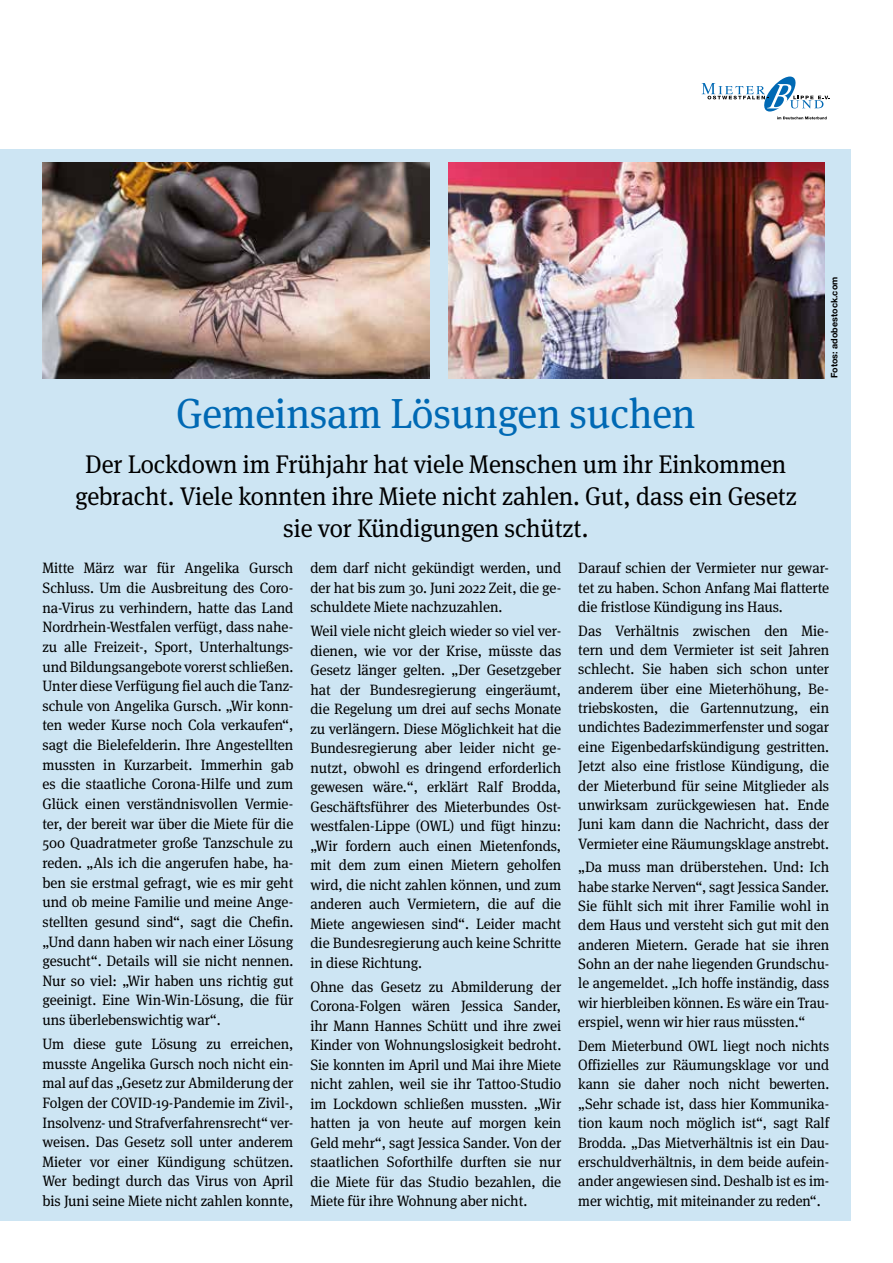
<style>
.page{position:relative;width:893px;height:1263px;background:#fff}
.page>*{position:absolute;margin:0;border:0;box-sizing:border-box;transform-origin:0 0}
.t1{font:42px "Meta Serif";letter-spacing:-.005em;color:#0069b4}
.t2{font:25.5px/32.1px "Meta Serif";letter-spacing:-.005em;color:#000;text-align:center}
.t3{font:15px/19.6px "Meta Serif";letter-spacing:-.005em;color:#000;text-align:justify}
.t4{font:15px/19.4px "Meta Serif";letter-spacing:-.005em;color:#000;text-align:justify;scale:.95 1}
.t5{font:700 9px "Helvetica Neue LT Pro";color:#000}
</style>
<div class="page">
<div style="left:0;top:149px;width:850px;height:1071px;background:#cde5f3"></div>
<svg style="left:702px;top:77px;width:127px;height:42px"></svg>
<img style="left:449px;top:162px;width:376px;height:216px">
<img style="left:43px;top:162px;width:386px;height:216px">
<p class="t5" style="left:828px;top:378px;width:103px;rotate:-90deg">Fotos: adobestock.com</p>
<h1 class="t1" style="left:176px;top:389px;width:521px">Gemeinsam Lösungen suchen</h1>
<h2 class="t2" style="left:75px;top:448px;width:723px">Der Lockdown im Frühjahr hat viele Menschen um ihr Einkommen gebracht. Viele konnten ihre Miete nicht zahlen. Gut, dass ein Gesetz sie vor Kündigungen schützt.</h2>
<p class="t3" style="left:43px;top:558px;width:252px">Mitte März war für Angelika Gursch Schluss. Um die Ausbreitung des Coro&shy;na-Virus zu verhindern, hatte das Land Nordrhein-Westfalen verfügt, dass nahe&shy;zu alle Freizeit-, Sport, Unterhaltungs&shy;und Bildungsangebote vorerst schließen.<br>Unter diese Verfügung fiel auch die Tanz&shy;schule von Angelika Gursch. „Wir konn&shy;ten weder Kurse noch Cola verkaufen“, sagt die Bielefelderin. Ihre Angestellten mussten in Kurzarbeit. Immerhin gab es die staatliche Corona-Hilfe und zum Glück einen verständnisvollen Vermie&shy;ter, der bereit war über die Miete für die 500 Quadratmeter große Tanzschule zu reden. „Als ich die angerufen habe, ha&shy;ben sie erstmal gefragt, wie es mir geht und ob meine Familie und meine Ange&shy;stellten gesund sind“, sagt die Chefin. „Und dann haben wir nach einer Lösung gesucht“. Details will sie nicht nennen.<br>Nur so viel: „Wir haben uns richtig gut geeinigt. Eine Win-Win-Lösung, die für uns überlebenswichtig war“.</p>
<p class="t3" style="left:43px;top:1034px;width:252px">Um diese gute Lösung zu erreichen, musste Angelika Gursch noch nicht ein&shy;mal auf das „Gesetz zur Abmilderung der Folgen der COVID-19-Pandemie im Zivil-, Insolvenz- und Strafverfahrensrecht“ ver&shy;weisen. Das Gesetz soll unter anderem Mieter vor einer Kündigung schützen.<br>Wer bedingt durch das Virus von April bis Juni seine Miete nicht zahlen konnte,</p>
<p class="t3" style="left:310px;top:558px;width:252px">dem darf nicht gekündigt werden, und der hat bis zum 30. Juni 2022 Zeit, die ge&shy;schuldete Miete nachzuzahlen.</p>
<p class="t3" style="left:310px;top:621px;width:252px">Weil viele nicht gleich wieder so viel ver&shy;dienen, wie vor der Krise, müsste das Gesetz länger gelten. „Der Gesetzgeber hat der Bundesregierung eingeräumt, die Regelung um drei auf sechs Monate zu verlängern. Diese Möglichkeit hat die Bundesregierung aber leider nicht ge&shy;nutzt, obwohl es dringend erforderlich gewesen wäre.“, erklärt Ralf Brodda, Geschäftsführer des Mieterbundes Ost&shy;westfalen-Lippe (OWL) und fügt hinzu: „Wir fordern auch einen Mietenfonds, mit dem zum einen Mietern geholfen wird, die nicht zahlen können, und zum anderen auch Vermietern, die auf die Miete angewiesen sind“. Leider macht die Bundesregierung auch keine Schritte in diese Richtung.</p>
<p class="t3" style="left:310px;top:976px;width:252px">Ohne das Gesetz zu Abmilderung der Corona-Folgen wären Jessica Sander, ihr Mann Hannes Schütt und ihre zwei Kinder von Wohnungslosigkeit bedroht.<br>Sie konnten im April und Mai ihre Miete nicht zahlen, weil sie ihr Tattoo-Studio im Lockdown schließen mussten. „Wir hatten ja von heute auf morgen kein Geld mehr“, sagt Jessica Sander. Von der staatlichen Soforthilfe durften sie nur die Miete für das Studio bezahlen, die Miete für ihre Wohnung aber nicht.</p>
<p class="t3" style="left:578px;top:558px;width:252px">Darauf schien der Vermieter nur gewar&shy;tet zu haben. Schon Anfang Mai flatterte die fristlose Kündigung ins Haus.</p>
<p class="t3" style="left:578px;top:621px;width:252px">Das Verhältnis zwischen den Mie&shy;tern und dem Vermieter ist seit Jahren schlecht. Sie haben sich schon unter anderem über eine Mieterhöhung, Be&shy;triebskosten, die Gartennutzung, ein undichtes Badezimmerfenster und sogar eine Eigenbedarfskündigung gestritten.<br>Jetzt also eine fristlose Kündigung, die der Mieterbund für seine Mitglieder als unwirksam zurückgewiesen hat. Ende Juni kam dann die Nachricht, dass der Vermieter eine Räumungsklage anstrebt.</p>
<p class="t3" style="left:578px;top:857px;width:252px">„Da muss man drüberstehen. Und: Ich habe starke Nerven“, sagt Jessica Sander.<br>Sie fühlt sich mit ihrer Familie wohl in dem Haus und versteht sich gut mit den anderen Mietern. Gerade hat sie ihren Sohn an der nahe liegenden Grundschu&shy;le angemeldet. „Ich hoffe inständig, dass wir hierbleiben können. Es wäre ein Trau&shy;erspiel, wenn wir hier raus müssten.“</p>
<p class="t4" style="left:578px;top:1036px;width:266px">Dem Mieterbund OWL liegt noch nichts Offizielles zur Räumungsklage vor und kann sie daher noch nicht bewerten. „Sehr schade ist, dass hier Kommunika&shy;tion kaum noch möglich ist“, sagt Ralf Brodda. „Das Mietverhältnis ist ein Dau&shy;erschuldverhältnis, in dem beide aufein&shy;ander angewiesen sind. Deshalb ist es im&shy;mer wichtig, mit miteinander zu reden“.</p>
</div>
